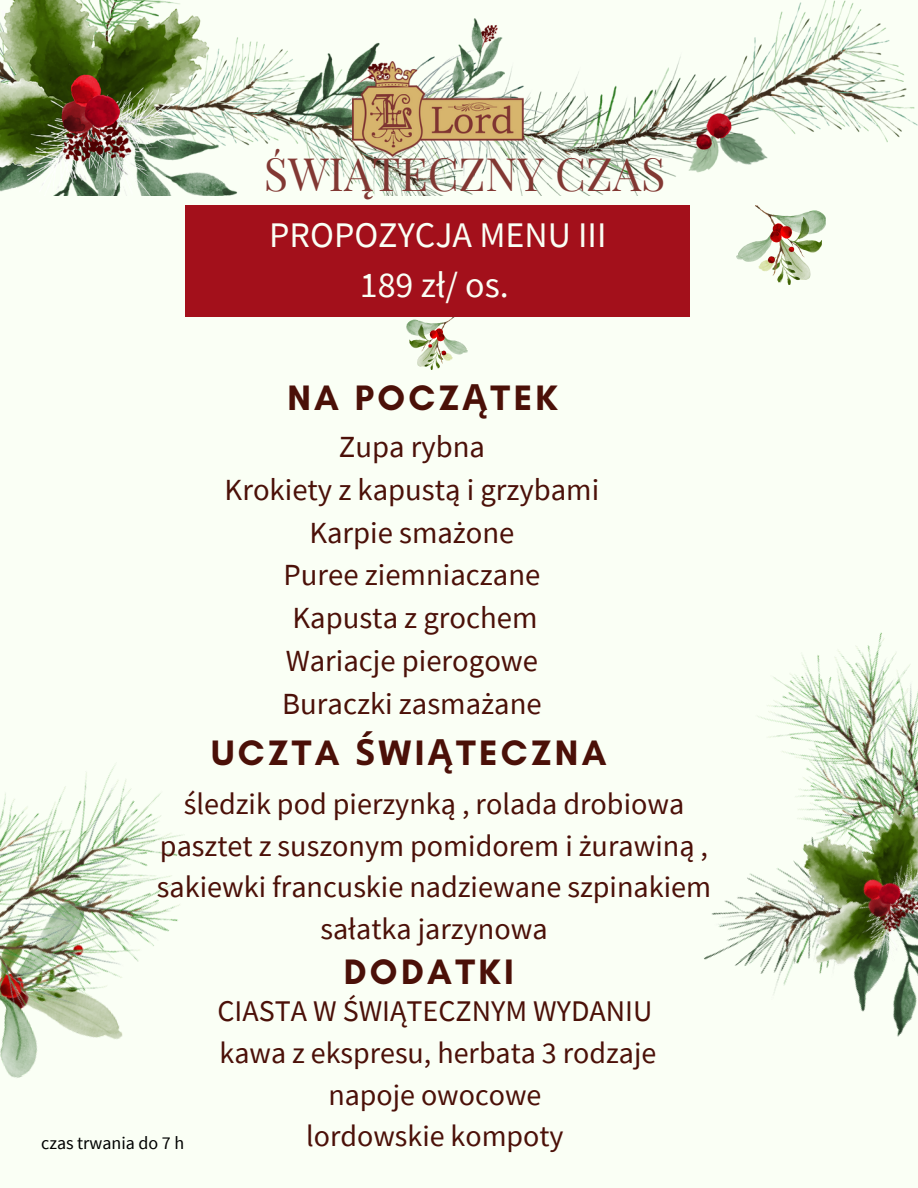
<style>
.page{position:relative;width:918px;height:1188px;background:#fafff5}
.page>*{position:absolute;margin:0;border:0;box-sizing:border-box;transform-origin:0 0}
.t1{font:45px "Playfair Display";color:#823833}
.t2{font:700 36px "Glacial Indifference";letter-spacing:.095em;color:#4b1008}
.t3{font:36px "Source Sans Pro";color:#fafff5}
.t4{font:30.75px "Source Sans Pro";color:#4b1008}
.t5{font:30.15px "Source Sans Pro";color:#4b1008}
.t6{font:30px "Source Sans Pro";color:#4b1008}
.t7{font:18px "Source Sans Pro";color:#000}
.s1{font-family:"Noto Sans"}
</style>
<div class="page">
<img style="left:0;top:0;width:918px;height:195px">
<img style="left:758px;top:632px;width:160px;height:85px">
<img style="left:704px;top:717px;width:214px;height:320px">
<img style="left:407px;top:317px;width:61px;height:53px">
<img style="left:0;top:765px;width:182px;height:313px">
<div style="left:185px;top:205px;width:505px;height:112px;background:#a3101b"></div>
<img style="left:352px;top:62px;width:171px;height:94px">
<img style="left:736px;top:205px;width:90px;height:79px">
<p class="t1" style="left:264px;top:142px;width:403px">ŚWIĄTECZNY CZAS</p>
<p class="t3" style="left:269px;top:212px;width:339px">PROPOZYCJA MENU III</p>
<p class="t3" style="left:360px;top:261px;width:150px">189 zł/ os.</p>
<p class="t2" style="left:287px;top:376px;width:272px">NA POCZ<span class="s1">Ą</span>TEK</p>
<p class="t4" style="left:339px;top:427px;width:148px">Zupa rybna</p>
<p class="t4" style="left:225px;top:470px;width:376px">Krokiety z kapustą i grzybami</p>
<p class="t4" style="left:309px;top:512px;width:207px">Karpie smażone</p>
<p class="t4" style="left:284px;top:555px;width:258px">Puree ziemniaczane</p>
<p class="t4" style="left:293px;top:598px;width:246px">Kapusta z grochem</p>
<p class="t4" style="left:286px;top:641px;width:254px">Wariacje pierogowe</p>
<p class="t4" style="left:282px;top:683px;width:261px">Buraczki zasmażane</p>
<p class="t2" style="left:211px;top:731px;width:397px">UCZTA <span class="s1">Ś</span>WI<span class="s1">Ą</span>TECZNA</p>
<p class="t5" style="left:184px;top:784px;width:502px">śledzik pod pierzynką , rolada drobiowa</p>
<p class="t5" style="left:160px;top:826px;width:550px">pasztet z suszonym pomidorem i żurawiną ,</p>
<p class="t5" style="left:157px;top:868px;width:556px">sakiewki francuskie nadziewane szpinakiem</p>
<p class="t5" style="left:320px;top:909px;width:229px">sałatka jarzynowa</p>
<p class="t7" style="left:41px;top:1132px;width:145px">czas trwania do 7 h</p>
<p class="t2" style="left:344px;top:950px;width:171px">DODATKI</p>
<p class="t6" style="left:217px;top:992px;width:436px">CIASTA W ŚWIĄTECZNYM WYDANIU</p>
<p class="t6" style="left:220px;top:1033px;width:438px">kawa z ekspresu, herbata 3 rodzaje</p>
<p class="t6" style="left:328px;top:1075px;width:215px">napoje owocowe</p>
<p class="t6" style="left:306px;top:1117px;width:259px">lordowskie kompoty</p>
</div>
